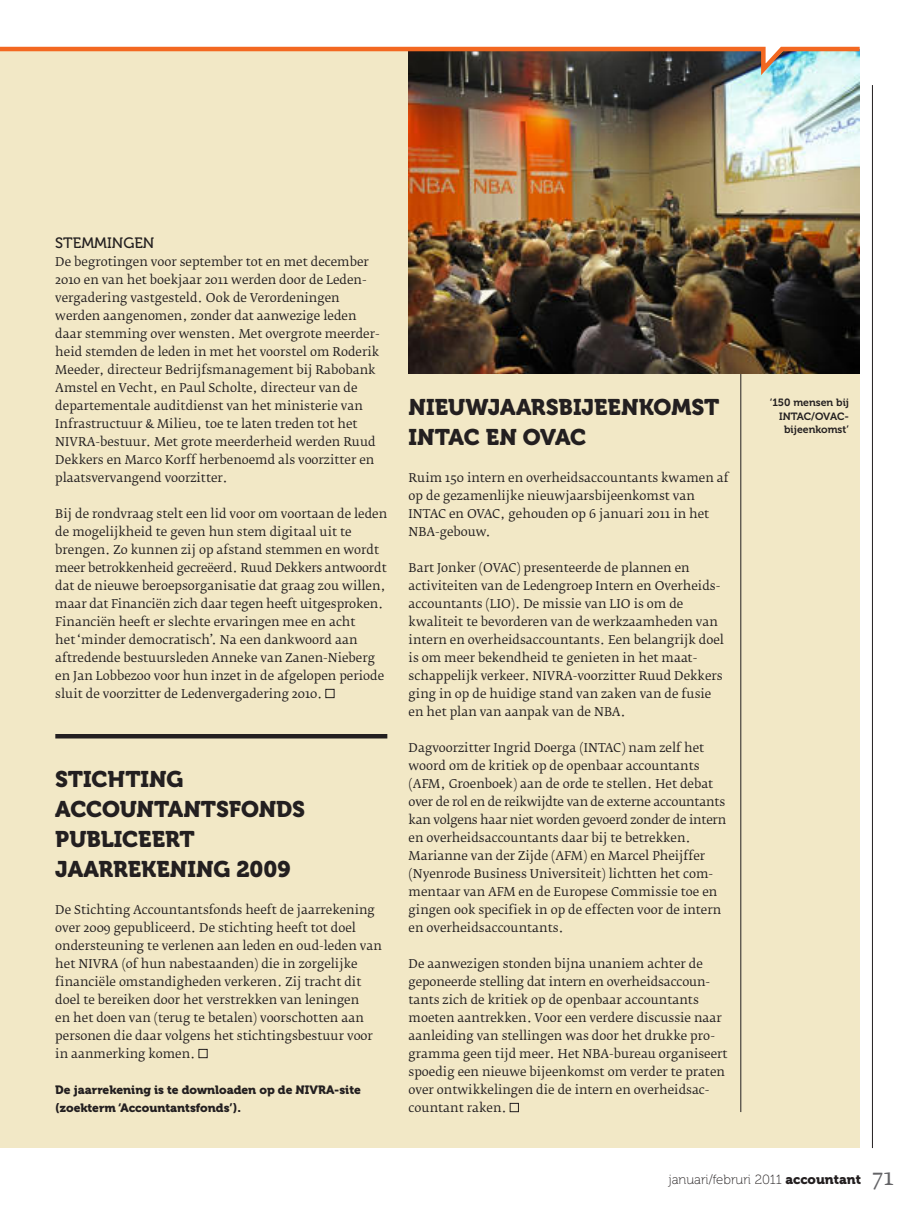
<style>
.page{position:relative;width:915px;height:1212px;background:#fff}
.page>*{position:absolute;margin:0;border:0;box-sizing:border-box;transform-origin:0 0}
.t1{font:22.5px/30px "Museo 900";color:#231f20}
.t2{font:15px "Museo 500";color:#231f20}
.t3{font:13.2px "Museo 100";color:#231f20}
.t4{font:12px/18px "Fedra Serif B Std";color:#231f20}
.t5{font:12px "Museo 900";color:#231f20}
.t6{font:10.5px/13.5px "Museo 700";color:#231f20;text-align:right}
.s1{font-family:"Museo 900"}
.s2{font-family:"Fedra Serif B Std";font-size:22.5px;color:#636366}
</style>
<div class="page">
<div style="left:0;top:50px;width:859px;height:1098px;background:#f2e8c6"></div>
<hr style="left:871px;top:85px;width:1px;height:1063px;background:#231f20">
<hr style="left:740px;top:68px;width:1px;height:1044px;background:#231f20">
<img style="left:408px;top:81px;width:451px;height:293px">
<svg style="left:0;top:46px;width:860px;height:35px"></svg>
<div style="left:325px;top:689px;width:9px;height:9px;border:1px solid #231f20"></div>
<div style="left:198px;top:1049px;width:9px;height:9px;border:1px solid #231f20"></div>
<hr style="left:55px;top:734px;width:332px;height:4px;background:#231f20">
<div style="left:509px;top:1103px;width:9px;height:9px;border:1px solid #231f20"></div>
<p class="t2" style="left:55px;top:235px;width:99px">STEMMINGEN</p>
<p class="t4" style="left:55px;top:253px;width:326px">De begrotingen voor september tot en met december 2010 en van het boekjaar 2011 werden door de Leden&shy;vergadering vastgesteld. Ook de Verordeningen werden aangenomen, zonder dat aanwezige leden daar stemming over wensten. Met overgrote meerder&shy;heid stemden de leden in met het voorstel om Roderik Meeder, directeur Bedrijfsmanagement bij Rabobank Amstel en Vecht, en Paul Scholte, directeur van de departementale auditdienst van het ministerie van Infrastructuur &amp; Milieu, toe te laten treden tot het NIVRA-bestuur. Met grote meerderheid werden Ruud Dekkers en Marco Korff herbenoemd als voorzitter en plaatsvervangend voorzitter.</p>
<p class="t4" style="left:55px;top:505px;width:333px">Bij de rondvraag stelt een lid voor om voortaan de leden de mogelijkheid te geven hun stem digitaal uit te brengen. Zo kunnen zij op afstand stemmen en wordt meer betrokkenheid gecreëerd. Ruud Dekkers antwoordt dat de nieuwe beroepsorganisatie dat graag zou willen, maar dat Financiën zich daar tegen heeft uitgesproken.<br>Financiën heeft er slechte ervaringen mee en acht<br>het ‘minder democratisch’. Na een dankwoord aan aftredende bestuursleden Anneke van Zanen-Nieberg en Jan Lobbezoo voor hun inzet in de afgelopen periode sluit de voorzitter de Ledenvergadering 2010.</p>
<p class="t1" style="left:55px;top:764px;width:249px">Stichting -Accountantsfonds publiceert<br>Jaarrekening 2009</p>
<p class="t4" style="left:55px;top:901px;width:328px">De Stichting Accountantsfonds heeft de jaarrekening over 2009 gepubliceerd. De stichting heeft tot doel ondersteuning te verlenen aan leden en oud-leden van het NIVRA (of hun nabestaanden) die in zorgelijke financiële omstandigheden verkeren. Zij tracht dit doel te bereiken door het verstrekken van leningen<br>en het doen van (terug te betalen) voorschotten aan personen die daar volgens het stichtingsbestuur voor in aanmerking komen.</p>
<p class="t5" style="left:55px;top:1083px;width:249px">De jaarrekening is te downloaden op de NIVRA</p>
<p class="t5" style="left:334px;top:1083px;width:28px">-site</p>
<p class="t5" style="left:55px;top:1101px;width:187px">(zoekterm ‘Accountantsfonds’).</p>
<p class="t1" style="left:408px;top:392px;width:312px">Nieuwjaarsbijeenkomst<br>INTAC</p>
<p class="t1" style="left:485px;top:422px;width:54px">en OVAC</p>
<p class="t4" style="left:408px;top:469px;width:321px">Ruim 150 intern en overheidsaccountants kwamen af op de gezamenlijke nieuwjaarsbijeenkomst van INTAC en OVAC, gehouden op 6 januari 2011 in het NBA-gebouw.</p>
<p class="t4" style="left:408px;top:559px;width:317px">Bart Jonker (OVAC) presenteerde de plannen en activiteiten van de Ledengroep Intern en Overheids&shy;accountants (LIO). De missie van LIO is om de kwaliteit te bevorderen van de werkzaamheden van intern en overheidsaccountants. Een belangrijk doel is om meer bekendheid te genieten in het maat&shy;schappelijk verkeer. NIVRA-voorzitter Ruud Dekkers ging in op de huidige stand van zaken van de fusie en het plan van aanpak van de NBA.</p>
<p class="t4" style="left:408px;top:739px;width:319px">Dagvoorzitter Ingrid Doerga (INTAC) nam zelf het woord om de kritiek op de openbaar accountants (AFM, Groenboek) aan de orde te stellen. Het debat over de rol en de reikwijdte van de externe accountants kan volgens haar niet worden gevoerd zonder de intern en overheidsaccountants daar bij te betrekken.<br>Marianne van der Zijde (AFM) en Marcel Pheijffer (Nyenrode Business Universiteit) lichtten het com&shy;mentaar van AFM en de Europese Commissie toe en gingen ook specifiek in op de effecten voor de intern en overheidsaccountants.</p>
<p class="t4" style="left:408px;top:955px;width:320px">De aanwezigen stonden bijna unaniem achter de geponeerde stelling dat intern en overheidsaccoun&shy;tants zich de kritiek op de openbaar accountants moeten aantrekken. Voor een verdere discussie naar aanleiding van stellingen was door het drukke pro&shy;gramma geen tijd meer. Het NBA-bureau organiseert spoedig een nieuwe bijeenkomst om verder te praten over ontwikkelingen die de intern en overheidsac&shy;countant raken.</p>
<p class="t6" style="left:769px;top:396px;width:81px">‘150 mensen bij<br>INTAC/OVAC&shy;bijeenkomst’</p>
<p class="t3" style="left:668px;top:1173px;width:227px">januari/februri 2011 <span class="s1">accountant</span> <span class="s2">71</span></p>
</div>
